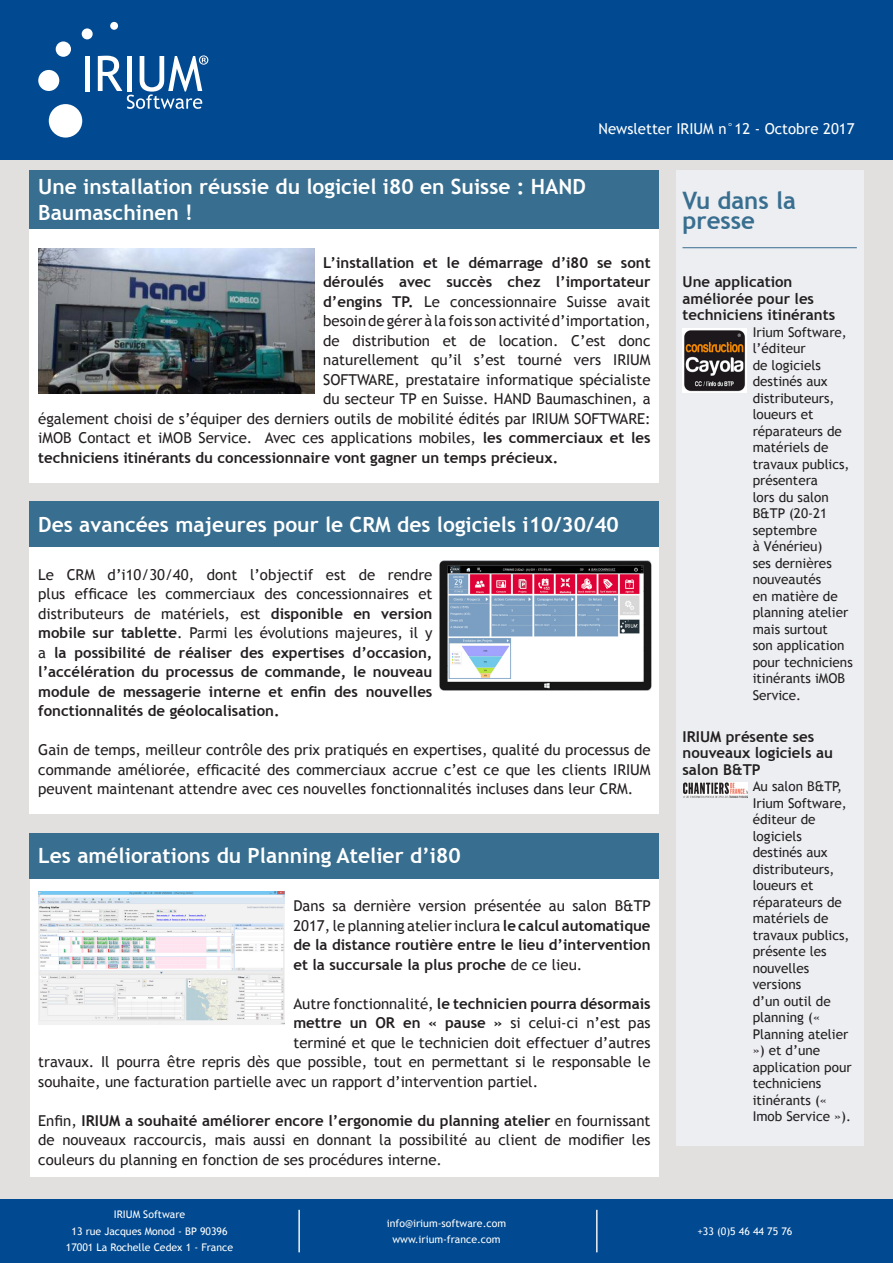
<style>
.page{position:relative;width:893px;height:1263px;background:#e2dfdf}
.page>*{position:absolute;margin:0;border:0;box-sizing:border-box;transform-origin:0 0}
.Titre_2{font:700 24px/19.5px "Trebuchet MS";color:#386e8f}
.Titre{font:700 21px/25.2px "Trebuchet MS";color:#fff}
.Paragraphe{font:15px/19.5px "Trebuchet MS";color:#231f20;text-align:justify}
.Paragraphe-2{font:700 15px/19.5px "Trebuchet MS";color:#231f20}
.t1{font:15px "Trebuchet MS";color:#fff}
.Paragraphe-3{font:13.5px/16.5px "Trebuchet MS";color:#231f20}
.Paragraphe-4{font:10.5px "Trebuchet MS";color:#fff}
.s1{font-weight:700}
.s2{font-weight:400}
</style>
<div class="page">
<div style="left:0;top:0;width:893px;height:159px;background:#014990"></div>
<div style="left:0;top:1199px;width:893px;height:64px;background:#014990"></div>
<div style="left:85px;top:56px;width:5px;height:35px;background:#fff"></div>
<div style="left:110px;top:22px;width:8px;height:8px;background:#fff;border-radius:50%"></div>
<div style="left:56px;top:41px;width:15px;height:16px;background:#fff;border-radius:50%"></div>
<div style="left:38px;top:70px;width:21px;height:21px;background:#fff;border-radius:50%"></div>
<div style="left:49px;top:104px;width:33px;height:34px;background:#fff;border-radius:50%"></div>
<div style="left:82px;top:28px;width:11px;height:11px;background:#fff;border-radius:50%"></div>
<svg style="left:98px;top:55px;width:110px;height:54px"></svg>
<div style="left:30px;top:170px;width:629px;height:312px;background:#fff"></div>
<div style="left:30px;top:170px;width:629px;height:59px;background:#386e8f"></div>
<img style="left:38px;top:248px;width:277px;height:146px">
<div style="left:676px;top:170px;width:187px;height:975px;background:#eceef2"></div>
<hr style="left:682px;top:247px;width:175px;height:1px;background:#386e8f">
<img style="left:682px;top:328px;width:64px;height:64px">
<img style="left:683px;top:782px;width:64px;height:15px">
<div style="left:30px;top:502px;width:629px;height:312px;background:#fff"></div>
<div style="left:30px;top:502px;width:629px;height:45px;background:#386e8f"></div>
<div style="left:30px;top:847px;width:628px;height:330px;background:#fff"></div>
<div style="left:30px;top:833px;width:629px;height:45px;background:#386e8f"></div>
<img style="left:38px;top:892px;width:247px;height:132px">
<img style="left:439px;top:560px;width:213px;height:130px">
<hr style="left:596px;top:1210px;width:2px;height:42px;background:#eff1f5">
<hr style="left:298px;top:1210px;width:2px;height:42px;background:#eff1f5">
<p class="t1" style="left:598px;top:120px;width:258px">Newsletter IRIUM n°12 - Octobre 2017</p>
<p class="Titre" style="left:38px;top:174px;width:549px">Une installation réussie du logiciel i80 en Suisse : HAND<br>Baumaschinen !</p>
<p class="Paragraphe-2" style="left:323px;top:253px;width:329px">L’installation et le démarrage d’i80 se sont</p>
<p class="Paragraphe-2" style="left:323px;top:272px;width:329px">déroulés avec succès chez l’importateur</p>
<p class="Paragraphe" style="left:323px;top:292px;width:329px"><span class="s1">d’engins TP.</span> Le concessionnaire Suisse avait</p>
<p class="Paragraphe" style="left:323px;top:311px;width:329px">besoin de gérer à la fois son activité d’importation,</p>
<p class="Paragraphe" style="left:323px;top:331px;width:329px">de distribution et de location. C’est donc</p>
<p class="Paragraphe" style="left:323px;top:350px;width:329px">naturellement qu’il s’est tourné vers IRIUM</p>
<p class="Paragraphe" style="left:323px;top:370px;width:329px">SOFTWARE, prestataire informatique spécialiste</p>
<p class="Paragraphe" style="left:323px;top:389px;width:329px">du secteur TP en Suisse. HAND Baumaschinen, a</p>
<p class="Paragraphe" style="left:38px;top:409px;width:614px">également choisi de s’équiper des derniers outils de mobilité édités par IRIUM SOFTWARE:</p>
<p class="Paragraphe" style="left:38px;top:428px;width:614px">iMOB Contact et iMOB Service. Avec ces applications mobiles, <span class="s1">les commerciaux et les</span></p>
<p class="Paragraphe-2" style="left:38px;top:448px;width:521px">techniciens itinérants du concessionnaire vont gagner un temps précieux.</p>
<p class="Titre" style="left:38px;top:512px;width:582px">Des avancées majeures pour le CRM des logiciels i10/30/40</p>
<p class="Paragraphe-2" style="left:38px;top:565px;width:396px;text-align:justify"><span class="s2">Le CRM d’i10/30/40, dont l’objectif est de rendre plus efficace les commerciaux des concessionnaires et distributeurs de matériels, est</span> disponible en version mobile sur tablette<span class="s2">. Parmi les évolutions majeures, il y a</span> la possibilité de réaliser des expertises d’occasion, l’accélération du processus de commande, le nouveau module de messagerie interne et enfin des nouvelles fonctionnalités de géolocalisation.</p>
<p class="Paragraphe" style="left:38px;top:740px;width:614px">Gain de temps, meilleur contrôle des prix pratiqués en expertises, qualité du processus de commande améliorée, efficacité des commerciaux accrue c’est ce que les clients IRIUM peuvent maintenant attendre avec ces nouvelles fonctionnalités incluses dans leur CRM.</p>
<p class="Titre" style="left:38px;top:843px;width:424px">Les améliorations du Planning Atelier d’i80</p>
<p class="Paragraphe-2" style="left:293px;top:896px;width:359px;text-align:justify"><span class="s2">Dans sa dernière version présentée au salon B&amp;TP 2017, le planning atelier inclura</span> le calcul automatique de la distance routière entre le lieu d’intervention et la succursale la plus proche <span class="s2">de ce lieu.</span></p>
<p class="Paragraphe-2" style="left:293px;top:994px;width:359px"><span class="s2">Autre fonctionnalité,</span> le technicien pourra désormais</p>
<p class="Paragraphe-2" style="left:293px;top:1013px;width:359px">mettre un OR en « pause » <span class="s2">si celui-ci n’est pas</span></p>
<p class="Paragraphe" style="left:293px;top:1033px;width:359px">terminé et que le technicien doit effectuer d’autres</p>
<p class="Paragraphe" style="left:38px;top:1052px;width:614px">travaux. Il pourra être repris dès que possible, tout en permettant si le responsable le</p>
<p class="Paragraphe" style="left:38px;top:1072px;width:501px">souhaite, une facturation partielle avec un rapport d’intervention partiel.</p>
<p class="Paragraphe" style="left:38px;top:1111px;width:614px">Enfin, <span class="s1">IRIUM a souhaité améliorer encore l’ergonomie du planning atelier</span> en fournissant de nouveaux raccourcis, mais aussi en donnant la possibilité au client de modifier les couleurs du planning en fonction de ses procédures interne.</p>
<p class="Paragraphe-4" style="left:114px;top:1208px;width:73px">IRIUM Software</p>
<p class="Paragraphe-4" style="left:72px;top:1225px;width:158px">13 rue Jacques Monod - BP 90396</p>
<p class="Paragraphe-4" style="left:66px;top:1241px;width:169px">17001 La Rochelle Cedex 1 - France</p>
<p class="Paragraphe-4" style="left:387px;top:1217px;width:121px">info@irium-software.com</p>
<p class="Paragraphe-4" style="left:392px;top:1233px;width:110px">www.irium-france.com</p>
<p class="Titre_2" style="left:682px;top:191px;width:115px">Vu dans la presse</p>
<p class="Paragraphe-2" style="left:682px;top:274px;width:154px;line-height:16.5px">Une application améliorée pour les techniciens itinérants</p>
<p class="Paragraphe-3" style="left:753px;top:324px;width:102px">Irium Software, l’éditeur<br>de logiciels destinés aux distributeurs, loueurs et réparateurs de matériels de travaux publics, présentera<br>lors du salon<br>B&amp;TP (20-21 septembre<br>à Vénérieu)<br>ses dernières nouveautés<br>en matière de planning atelier mais surtout<br>son application pour techniciens itinérants iMOB<br>Service.</p>
<p class="Paragraphe-2" style="left:682px;top:728px;width:152px;line-height:16.5px">IRIUM présente ses nouveaux logiciels au salon B&amp;TP</p>
<p class="Paragraphe-3" style="left:753px;top:778px;width:100px">Au salon B&amp;TP,<br>Irium Software, éditeur de logiciels destinés aux distributeurs, loueurs et réparateurs de matériels de travaux publics, présente les nouvelles versions<br>d’un outil de planning («<br>Planning atelier ») et d’une application pour techniciens itinérants («<br>Imob Service »).</p>
<p class="Paragraphe-4" style="left:697px;top:1225px;width:97px">+33 (0)5 46 44 75 76</p>
</div>
